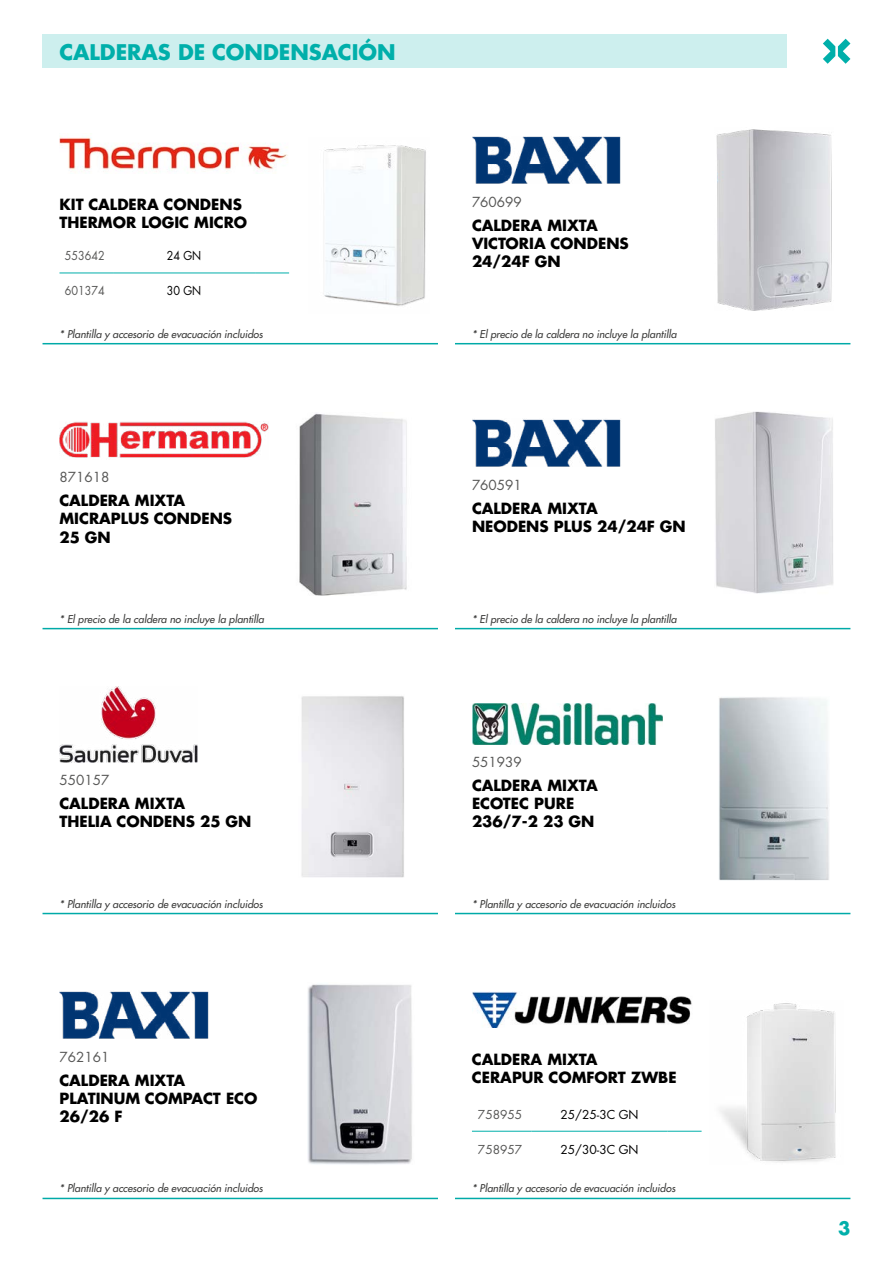
<style>
.page{position:relative;width:893px;height:1263px;background:#fff}
.page>*{position:absolute;margin:0;border:0;box-sizing:border-box;transform-origin:0 0}
.t1{font:700 21px "Futura LT Pro";color:#00afaa}
.t2{font:700 18px "Futura LT Pro";color:#00afaa}
.t3{font:700 15px/18px "Futura LT Pro";color:#000}
.t4{font:13.5px "Futura LT Pro";color:#575756}
.t5{font:12px "Futura LT Pro";color:#000}
.t6{font:12px "Futura LT Pro";color:#575756}
.t7{font:12px "Futura LT Pro";color:#575756;scale:.9 1}
.t8{font:12px "Futura LT Pro";color:#000;scale:.9 1}
.t9{font:italic 500 10.5px "Futura LT Pro";color:#3c3c3b}
</style>
<div class="page">
<svg style="left:823px;top:39px;width:27px;height:25px"></svg>
<div style="left:43px;top:34px;width:744px;height:34px;background:#cdefee"></div>
<hr style="left:455px;top:628px;width:395px;height:1px;background:#00aaa8">
<img style="left:715px;top:411px;width:118px;height:183px">
<img style="left:472px;top:419px;width:149px;height:47px">
<hr style="left:455px;top:913px;width:395px;height:1px;background:#00aaa8">
<img style="left:472px;top:703px;width:190px;height:41px">
<img style="left:719px;top:697px;width:110px;height:183px">
<img style="left:60px;top:991px;width:149px;height:47px">
<img style="left:307px;top:984px;width:105px;height:181px">
<hr style="left:43px;top:1198px;width:395px;height:1px;background:#00aaa8">
<hr style="left:455px;top:343px;width:395px;height:1px;background:#00aaa8">
<img style="left:472px;top:136px;width:149px;height:48px">
<img style="left:716px;top:129px;width:116px;height:181px">
<hr style="left:43px;top:913px;width:395px;height:1px;background:#00aaa8">
<img style="left:60px;top:686px;width:138px;height:76px">
<img style="left:301px;top:696px;width:103px;height:181px">
<hr style="left:43px;top:628px;width:395px;height:1px;background:#00aaa8">
<img style="left:60px;top:422px;width:209px;height:36px">
<img style="left:299px;top:413px;width:108px;height:182px">
<img style="left:472px;top:992px;width:220px;height:36px">
<hr style="left:455px;top:1198px;width:395px;height:1px;background:#00aaa8">
<hr style="left:472px;top:1131px;width:59px;height:1px;background:#00afaa">
<hr style="left:531px;top:1131px;width:137px;height:1px;background:#00afaa">
<hr style="left:668px;top:1131px;width:34px;height:1px;background:#00afaa">
<img style="left:720px;top:1003px;width:116px;height:160px">
<hr style="left:43px;top:343px;width:395px;height:1px;background:#00aaa8">
<hr style="left:59px;top:273px;width:54px;height:1px;background:#00afaa">
<hr style="left:113px;top:273px;width:142px;height:1px;background:#00afaa">
<hr style="left:255px;top:273px;width:34px;height:1px;background:#00afaa">
<img style="left:324px;top:145px;width:102px;height:161px">
<img style="left:60px;top:136px;width:228px;height:34px">
<h1 class="t1" style="left:60px;top:36px;width:338px">CALDERAS DE CONDENSACIÓN</h1>
<h3 class="t3" style="left:59px;top:195px;width:189px">KIT CALDERA CONDENS<br>THERMOR LOGIC MICRO</h3>
<p class="t7" style="left:65px;top:248px;width:46px">553642</p>
<p class="t8" style="left:167px;top:248px;width:40px">24 GN</p>
<p class="t7" style="left:65px;top:283px;width:46px">601374</p>
<p class="t8" style="left:167px;top:283px;width:40px">30 GN</p>
<p class="t9" style="left:60px;top:326px;width:205px">* Plantilla y accesorio de evacuación incluidos</p>
<p class="t4" style="left:60px;top:468px;width:51px">871618</p>
<h3 class="t3" style="left:60px;top:491px;width:174px">CALDERA MIXTA<br>MICRAPLUS CONDENS<br>25 GN</h3>
<p class="t9" style="left:60px;top:611px;width:206px">* El precio de la caldera no incluye la plantilla</p>
<p class="t4" style="left:60px;top:771px;width:51px">550157</p>
<h3 class="t3" style="left:60px;top:794px;width:193px">CALDERA MIXTA<br>THELIA CONDENS 25 GN</h3>
<p class="t9" style="left:60px;top:896px;width:205px">* Plantilla y accesorio de evacuación incluidos</p>
<p class="t4" style="left:60px;top:1047px;width:51px">762161</p>
<h3 class="t3" style="left:60px;top:1071px;width:199px">CALDERA MIXTA<br>PLATINUM COMPACT ECO<br>26/26 F</h3>
<p class="t9" style="left:60px;top:1181px;width:205px">* Plantilla y accesorio de evacuación incluidos</p>
<p class="t4" style="left:472px;top:193px;width:51px">760699</p>
<h3 class="t3" style="left:472px;top:216px;width:158px">CALDERA MIXTA<br>VICTORIA CONDENS<br>24/24F GN</h3>
<p class="t9" style="left:472px;top:326px;width:206px">* El precio de la caldera no incluye la plantilla</p>
<p class="t4" style="left:472px;top:475px;width:51px">760591</p>
<h3 class="t3" style="left:472px;top:499px;width:215px">CALDERA MIXTA<br>NEODENS PLUS 24/24F GN</h3>
<p class="t9" style="left:472px;top:611px;width:206px">* El precio de la caldera no incluye la plantilla</p>
<p class="t4" style="left:472px;top:753px;width:51px">551939</p>
<h3 class="t3" style="left:472px;top:776px;width:127px">CALDERA MIXTA<br>ECOTEC PURE<br>236/7-2 23 GN</h3>
<p class="t9" style="left:472px;top:896px;width:205px">* Plantilla y accesorio de evacuación incluidos</p>
<h3 class="t3" style="left:472px;top:1049px;width:206px">CALDERA MIXTA<br>CERAPUR COMFORT ZWBE</h3>
<p class="t6" style="left:478px;top:1106px;width:46px">758955</p>
<p class="t5" style="left:560px;top:1106px;width:80px">25/25-3C GN</p>
<p class="t6" style="left:478px;top:1141px;width:46px">758957</p>
<p class="t5" style="left:560px;top:1141px;width:80px">25/30-3C GN</p>
<p class="t9" style="left:472px;top:1181px;width:205px">* Plantilla y accesorio de evacuación incluidos</p>
<h2 class="t2" style="left:838px;top:1215px;width:14px">3</h2>
</div>
